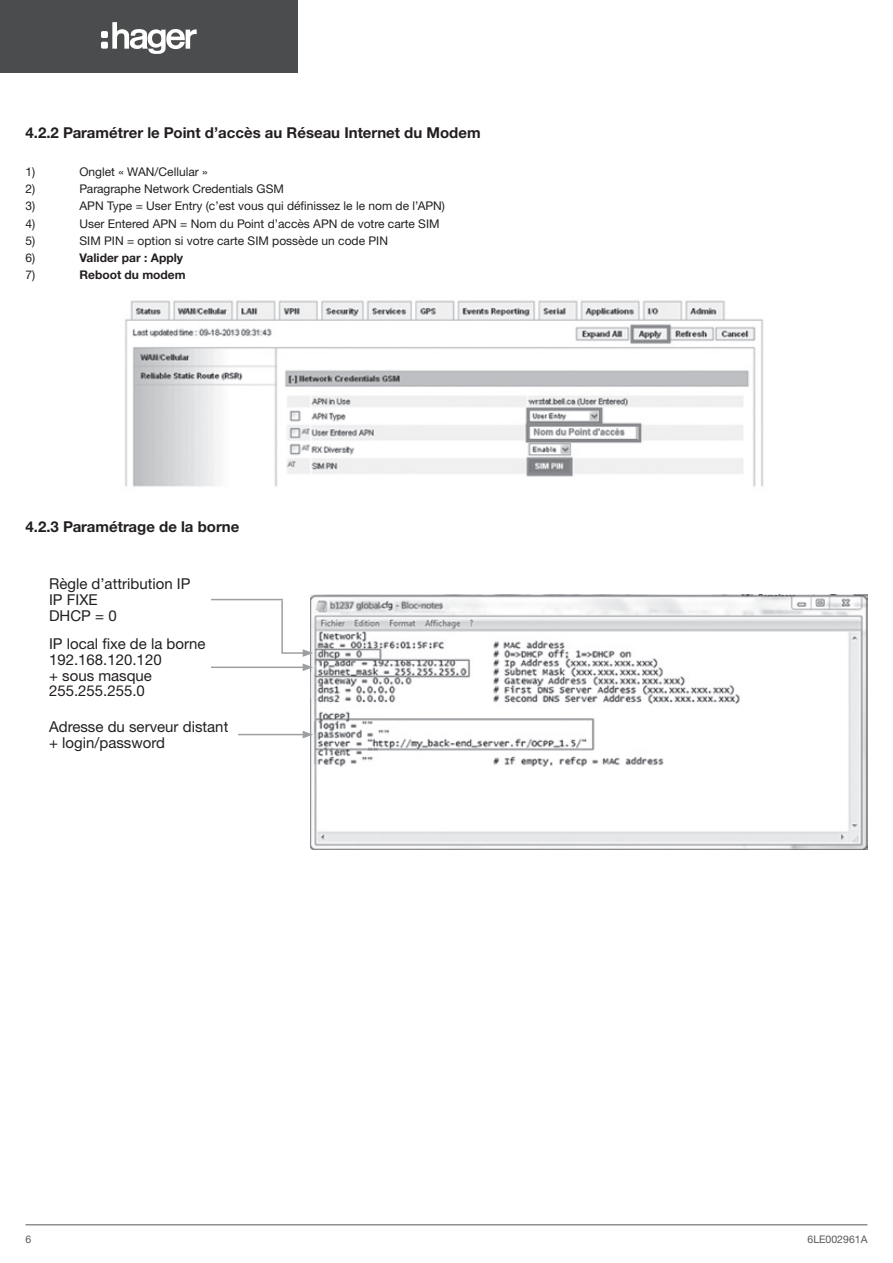
<style>
.page{position:relative;width:893px;height:1263px;background:#fff}
.page>*{position:absolute;margin:0;border:0;box-sizing:border-box;transform-origin:0 0}
.t1{font:15px/15.8px "Helvetica Neue LTW1 G";color:#231f20}
.t2{font:700 15px "Helvetica Neue LTW1 G";color:#231f20}
.t3{font:12px "Helvetica Neue LTW1 G";color:#231f20}
.t4{font:700 12px "Helvetica Neue LTW1 G";color:#231f20}
.t5{font:10.5px "Helvetica Neue LTW1 G";color:#57585a}
</style>
<div class="page">
<hr style="left:26px;top:1224px;width:841px;height:1px;background:#57585a">
<img style="left:125px;top:300px;width:639px;height:187px">
<img style="left:310px;top:594px;width:557px;height:255px">
<hr style="left:281px;top:600px;width:2px;height:53px;background:#9d9fa2">
<hr style="left:281px;top:652px;width:24px;height:2px;background:#9d9fa2">
<svg style="left:303px;top:649px;width:10px;height:8px"></svg>
<hr style="left:211px;top:666px;width:94px;height:2px;background:#9d9fa2">
<svg style="left:303px;top:663px;width:10px;height:8px"></svg>
<hr style="left:238px;top:734px;width:67px;height:1px;background:#9d9fa2">
<svg style="left:303px;top:731px;width:10px;height:7px"></svg>
<hr style="left:211px;top:599px;width:72px;height:1px;background:#9d9fa2">
<div style="left:0;top:0;width:298px;height:72px;background:#4b4c4d"></div>
<svg style="left:101px;top:22px;width:96px;height:32px"></svg>
<p class="t2" style="left:26px;top:124px;width:457px">4.2.2 Paramétrer le Point d’accès au Réseau Internet du Modem</p>
<p class="t3" style="left:26px;top:165px;width:11px">1)</p>
<p class="t3" style="left:80px;top:165px;width:130px">Onglet « WAN/Cellular »</p>
<p class="t3" style="left:26px;top:182px;width:11px">2)</p>
<p class="t3" style="left:80px;top:182px;width:206px">Paragraphe Network Credentials GSM</p>
<p class="t3" style="left:26px;top:199px;width:11px">3)</p>
<p class="t3" style="left:80px;top:199px;width:367px">APN Type = User Entry (c’est vous qui définissez le le nom de l’APN)</p>
<p class="t3" style="left:26px;top:216px;width:11px">4)</p>
<p class="t3" style="left:80px;top:216px;width:362px">User Entered APN = Nom du Point d’accès APN de votre carte SIM</p>
<p class="t3" style="left:26px;top:233px;width:11px">5)</p>
<p class="t3" style="left:80px;top:233px;width:310px">SIM PIN = option si votre carte SIM possède un code PIN</p>
<p class="t3" style="left:26px;top:250px;width:11px">6)</p>
<p class="t4" style="left:80px;top:250px;width:105px">Valider par : Apply</p>
<p class="t3" style="left:26px;top:267px;width:11px">7)</p>
<p class="t4" style="left:80px;top:267px;width:108px">Reboot du modem</p>
<p class="t2" style="left:26px;top:517px;width:215px">4.2.3 Paramétrage de la borne</p>
<p class="t1" style="left:49px;top:576px;width:143px">Règle d’attribution IP<br>IP FIXE<br>DHCP = 0</p>
<p class="t1" style="left:49px;top:636px;width:158px">IP local fixe de la borne<br>192.168.120.120<br>+ sous masque<br>255.255.255.0</p>
<p class="t1" style="left:49px;top:719px;width:181px">Adresse du serveur distant + login/password</p>
<p class="t5" style="left:26px;top:1232px;width:7px">6</p>
<p class="t5" style="left:807px;top:1232px;width:61px">6LE002961A</p>
</div>
